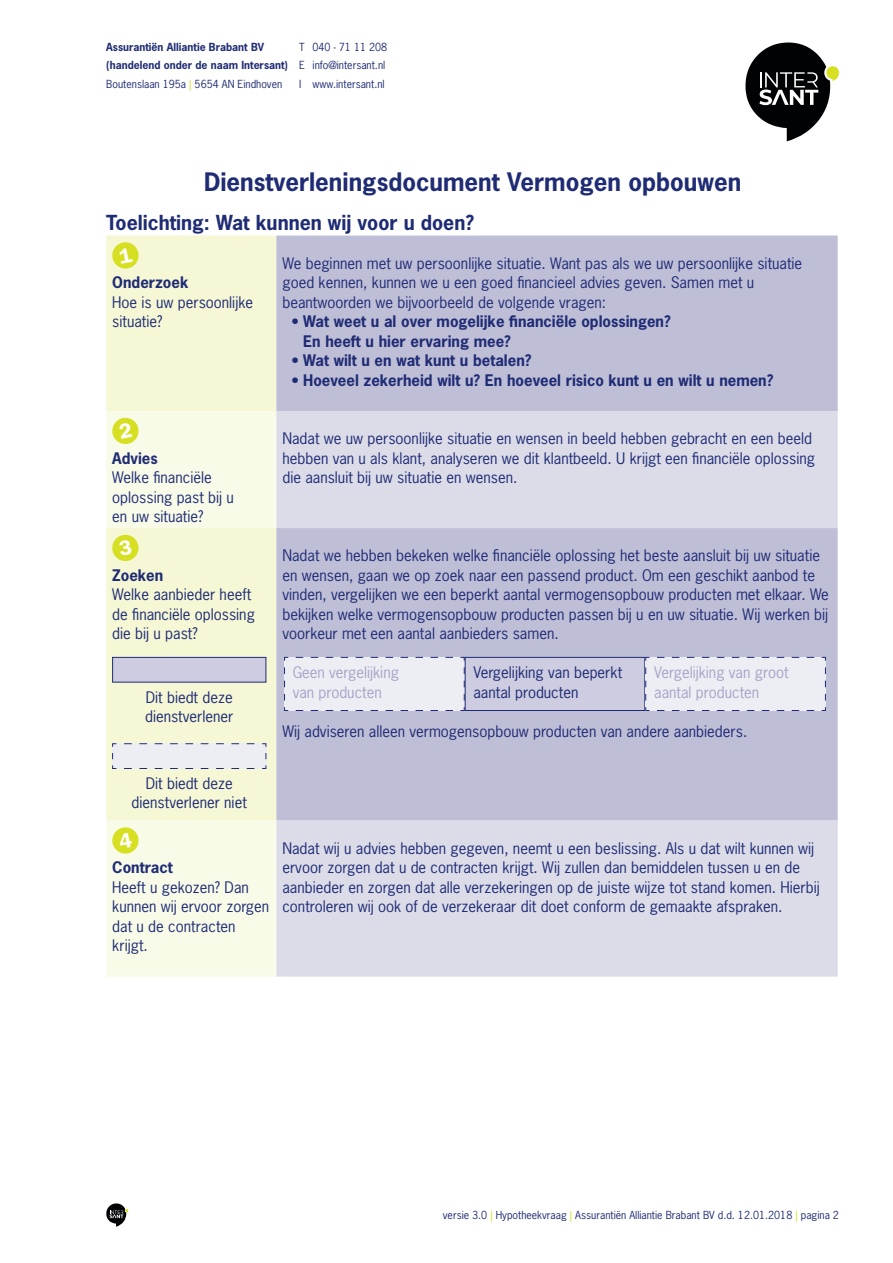
<style>
.page{position:relative;width:893px;height:1263px;background:#fff}
.page>*{position:absolute;margin:0;border:0;box-sizing:border-box;transform-origin:0 0}
.t1{font:700 24px "News Gothic Std";color:#1f2c74}
.t2{font:700 19.5px "News Gothic Std";color:#1f2c74}
.t3{font:15px/19.5px "News Gothic Std";color:#1f2c74}
.t4{font:700 15px/19.5px "News Gothic Std";color:#1f2c74}
.t5{font:15px/19.5px "News Gothic Std";color:#a5a5c7}
.t6{font:10.5px/18.5px "News Gothic Std";color:#1f2c74}
.t7{font:700 10.5px/18.5px "News Gothic Std";color:#1f2c74}
.s1{font-weight:400}
.s2{font-weight:400;color:#d6df21}
.s3{color:#d6df21}
</style>
<div class="page">
<svg style="left:745px;top:43px;width:94px;height:98px"></svg>
<svg style="left:106px;top:1203px;width:22px;height:24px"></svg>
<div style="left:106px;top:236px;width:170px;height:175px;background:#f5f7d5"></div>
<div style="left:276px;top:236px;width:562px;height:175px;background:#bfbed7"></div>
<svg style="left:106px;top:411px;width:170px;height:565px;background:#f6f8df"></svg>
<svg style="left:276px;top:411px;width:562px;height:565px;background:#cecee0"></svg>
<div style="left:284px;top:657px;width:181px;height:54px;background:#edeef4"></div>
<svg style="left:112px;top:743px;width:155px;height:26px;background:#e3e5ee"></svg>
<div style="left:112px;top:657px;width:154px;height:25px;background:#cdcce0;border:1px solid #1f2c74"></div>
<div style="left:465px;top:657px;width:180px;height:54px;background:#cdcce0;border:1px solid #1f2c74"></div>
<div style="left:645px;top:657px;width:181px;height:54px;background:#edeef4"></div>
<svg style="left:111px;top:241px;width:29px;height:29px"></svg>
<svg style="left:111px;top:417px;width:29px;height:28px"></svg>
<svg style="left:111px;top:534px;width:29px;height:28px"></svg>
<svg style="left:111px;top:826px;width:29px;height:29px"></svg>
<p class="t7" style="left:106px;top:37px;width:183px">Assurantiën Alliantie Brabant BV (handelend onder de naam Intersant)<br><span class="s1">Boutenslaan 195a</span> <span class="s2">|</span> <span class="s1">5654 AN Eindhoven</span></p>
<p class="t6" style="left:299px;top:37px;width:90px">T 040 - 71 11 208<br>E info@intersant.nl<br>I www.intersant.nl</p>
<h1 class="t1" style="left:204px;top:166px;width:539px">Dienstverleningsdocument Vermogen opbouwen</h1>
<h2 class="t2" style="left:106px;top:209px;width:369px">Toelichting: Wat kunnen wij voor u doen?</h2>
<p class="t4" style="left:112px;top:272px;width:78px">Onderzoek</p>
<p class="t3" style="left:112px;top:292px;width:142px">Hoe is uw persoonlijke situatie?</p>
<p class="t3" style="left:282px;top:253px;width:521px">We beginnen met uw persoonlijke situatie. Want pas als we uw persoonlijke situatie goed kennen, kunnen we u een goed financieel advies geven. Samen met u beantwoorden we bijvoorbeeld de volgende vragen:</p>
<p class="t4" style="left:303px;top:311px;width:369px;text-indent:-11px">• Wat weet u al over mogelijke financiële oplossingen?<br>En heeft u hier ervaring mee?</p>
<p class="t4" style="left:292px;top:350px;width:241px">• Wat wilt u en wat kunt u betalen?</p>
<p class="t4" style="left:292px;top:370px;width:483px">• Hoeveel zekerheid wilt u? En hoeveel risico kunt u en wilt u nemen?</p>
<p class="t4" style="left:112px;top:448px;width:47px">Advies</p>
<p class="t3" style="left:112px;top:467px;width:123px">Welke financiële oplossing past bij u en uw situatie?</p>
<p class="t4" style="left:112px;top:565px;width:52px">Zoeken</p>
<p class="t3" style="left:112px;top:584px;width:144px">Welke aanbieder heeft de financiële oplossing die bij u past?</p>
<p class="t3" style="left:145px;top:687px;width:90px">Dit biedt deze dienstverlener</p>
<p class="t3" style="left:282px;top:428px;width:534px">Nadat we uw persoonlijke situatie en wensen in beeld hebben gebracht en een beeld hebben van u als klant, analyseren we dit klantbeeld. U krijgt een financiële oplossing die aansluit bij uw situatie en wensen.</p>
<p class="t3" style="left:282px;top:545px;width:548px">Nadat we hebben bekeken welke financiële oplossing het beste aansluit bij uw situatie en wensen, gaan we op zoek naar een passend product. Om een geschikt aanbod te vinden, vergelijken we een beperkt aantal vermogensopbouw producten met elkaar. We bekijken welke vermogensopbouw producten passen bij u en uw situatie. Wij werken bij voorkeur met een aantal aanbieders samen.</p>
<p class="t5" style="left:293px;top:662px;width:108px">Geen vergelijking van producten</p>
<p class="t3" style="left:473px;top:662px;width:150px">Vergelijking van beperkt aantal producten</p>
<p class="t5" style="left:654px;top:662px;width:136px">Vergelijking van groot aantal producten</p>
<p class="t3" style="left:282px;top:721px;width:466px">Wij adviseren alleen vermogensopbouw producten van andere aanbieders.</p>
<p class="t3" style="left:132px;top:773px;width:117px;text-align:center">Dit biedt deze dienstverlener niet</p>
<p class="t4" style="left:112px;top:857px;width:62px">Contract</p>
<p class="t3" style="left:112px;top:877px;width:158px">Heeft u gekozen? Dan kunnen wij ervoor zorgen dat u de contracten krijgt.</p>
<p class="t3" style="left:282px;top:838px;width:539px">Nadat wij u advies hebben gegeven, neemt u een beslissing. Als u dat wilt kunnen wij ervoor zorgen dat u de contracten krijgt. Wij zullen dan bemiddelen tussen u en de aanbieder en zorgen dat alle verzekeringen op de juiste wijze tot stand komen. Hierbij controleren wij ook of de verzekeraar dit doet conform de gemaakte afspraken.</p>
<p class="t6" style="left:443px;top:1205px;width:398px">versie 3.0 <span class="s3">|</span> Hypotheekvraag <span class="s3">|</span> Assurantiën Alliantie Brabant BV d.d. 12.01.2018 <span class="s3">|</span> pagina 2</p>
</div>
